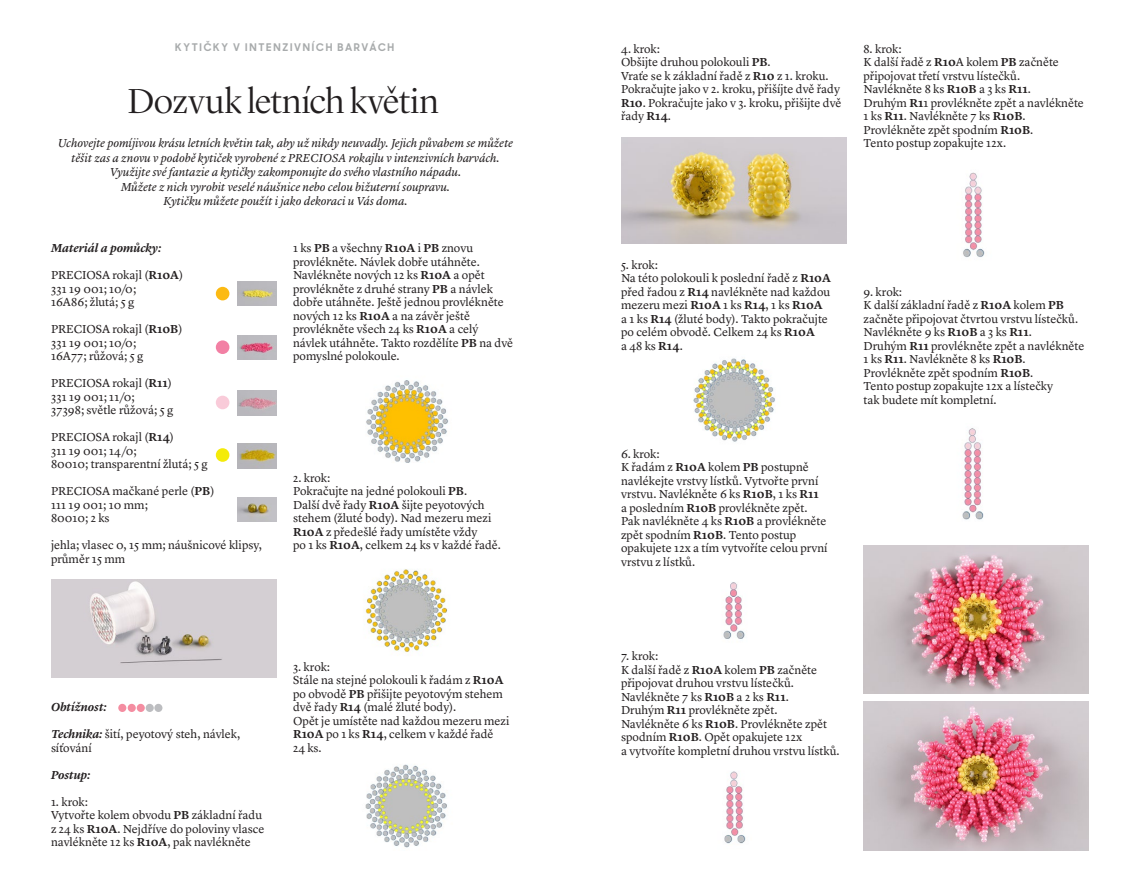
<style>
.page{position:relative;width:1140px;height:893px;background:#fff}
.page>*{position:absolute;margin:0;border:0;box-sizing:border-box;transform-origin:0 0}
.t1{font:300 36px "Lyon Display";color:#231f20}
.t2{font:12px/13.5px "Lyon Text";color:#231f20}
.t3{font:italic 12px/14.4px "Lyon Text";letter-spacing:-.005em;color:#231f20;text-align:center}
.t4{font:italic 600 12px "Lyon Text";letter-spacing:-.005em;color:#231f20}
.t5{font:700 10.5px "Sharp Sans Display No 1";letter-spacing:.165em;color:#a8abac}
.s1{font-weight:600}
.s2{font-weight:600;font-style:italic}
</style>
<div class="page">
<img style="left:621px;top:137px;width:225px;height:106px">
<img style="left:863px;top:545px;width:226px;height:149px">
<img style="left:863px;top:702px;width:226px;height:149px">
<img style="left:51px;top:580px;width:225px;height:98px">
<div style="left:146px;top:704px;width:8px;height:8px;background:#bcbdc0;border-radius:50%"></div>
<div style="left:118px;top:704px;width:8px;height:8px;background:#f48da1;border-radius:50%"></div>
<div style="left:128px;top:704px;width:8px;height:8px;background:#f48da1;border-radius:50%"></div>
<div style="left:137px;top:704px;width:8px;height:8px;background:#f48da1;border-radius:50%"></div>
<div style="left:154px;top:704px;width:8px;height:8px;background:#bcbdc0;border-radius:50%"></div>
<img style="left:366px;top:380px;width:83px;height:83px">
<img style="left:693px;top:358px;width:82px;height:84px">
<img style="left:723px;top:582px;width:22px;height:57px">
<img style="left:724px;top:771px;width:22px;height:73px">
<img style="left:365px;top:569px;width:83px;height:84px">
<img style="left:365px;top:764px;width:82px;height:84px">
<img style="left:963px;top:172px;width:22px;height:86px">
<img style="left:962px;top:428px;width:22px;height:92px">
<img style="left:238px;top:444px;width:38px;height:24px">
<img style="left:238px;top:391px;width:38px;height:24px">
<img style="left:238px;top:335px;width:38px;height:25px">
<img style="left:238px;top:281px;width:38px;height:25px">
<div style="left:216px;top:287px;width:13px;height:13px;background:#fcba13;border-radius:50%"></div>
<div style="left:216px;top:340px;width:13px;height:14px;background:#f280a4;border-radius:50%"></div>
<div style="left:216px;top:396px;width:13px;height:13px;background:#f9cbd9;border-radius:50%"></div>
<div style="left:216px;top:448px;width:13px;height:14px;background:#f4eb0a;border-radius:50%"></div>
<img style="left:238px;top:497px;width:38px;height:24px">
<p class="t5" style="left:175px;top:39px;width:221px">KYTIČKY V INTENZIVNÍCH BARVÁCH</p>
<h1 class="t1" style="left:128px;top:75px;width:312px">Dozvuk letních květin</h1>
<p class="t3" style="left:58px;top:135px;width:456px">Uchovejte pomíjivou krásu letních květin tak, aby už nikdy neuvadly. Jejich půvabem se můžete těšit zas a znovu v podobě kytiček vyrobené z PRECIOSA rokajlu v intenzivních barvách.<br>Využijte své fantazie a kytičky zakomponujte do svého vlastního nápadu.<br>Můžete z nich vyrobit veselé náušnice nebo celou bižuterní soupravu.<br>Kytičku můžete použít i jako dekoraci u Vás doma.</p>
<p class="t4" style="left:51px;top:239px;width:112px">Materiál a pomůcky:</p>
<p class="t2" style="left:51px;top:268px;width:134px">PRECIOSA rokajl (<span class="s1">R10A</span>)<br>331 19 001; 10/0;<br>16A86; žlutá; 5 g</p>
<p class="t2" style="left:51px;top:322px;width:133px">PRECIOSA rokajl (<span class="s1">R10B</span>)<br>331 19 001; 10/0;<br>16A77; růžová; 5 g</p>
<p class="t2" style="left:51px;top:376px;width:124px">PRECIOSA rokajl (<span class="s1">R11</span>)<br>331 19 001; 11/0;<br>37398; světle růžová; 5 g</p>
<p class="t2" style="left:51px;top:430px;width:158px">PRECIOSA rokajl (<span class="s1">R14</span>)<br>311 19 001; 14/0;<br>80010; transparentní žlutá; 5 g</p>
<p class="t2" style="left:51px;top:484px;width:165px">PRECIOSA mačkané perle (<span class="s1">PB</span>)<br>111 19 001; 10 mm;<br>80010; 2 ks</p>
<p class="t2" style="left:51px;top:538px;width:212px">jehla; vlasec 0, 15 mm; náušnicové klipsy, průměr 15 mm</p>
<p class="t2" style="left:293px;top:241px;width:222px">1 ks <span class="s1">PB</span> a všechny <span class="s1">R10A</span> i <span class="s1">PB</span> znovu provlékněte. Návlek dobře utáhněte.<br>Navlékněte nových 12 ks <span class="s1">R10A</span> a opět provlékněte z druhé strany <span class="s1">PB</span> a návlek dobře utáhněte. Ještě jednou provlékněte nových 12 ks <span class="s1">R10A</span> a na závěr ještě provlékněte všech 24 ks <span class="s1">R10A</span> a celý návlek utáhněte. Takto rozdělíte <span class="s1">PB</span> na dvě pomyslné polokoule.</p>
<p class="t2" style="left:293px;top:470px;width:209px">2. krok:<br>Pokračujte na jedné polokouli <span class="s1">PB</span>.<br>Další dvě řady <span class="s1">R10A</span> šijte peyotových stehem (žluté body). Nad mezeru mezi<br><span class="s1">R10A</span> z předešlé řady umístěte vždy<br>po 1 ks <span class="s1">R10A</span>, celkem 24 ks v každé řadě.</p>
<p class="t4" style="left:51px;top:698px;width:57px">Obtížnost:</p>
<p class="t2" style="left:51px;top:727px;width:191px"><span class="s2">Technika:</span> šití, peyotový steh, návlek, síťování</p>
<p class="t4" style="left:51px;top:766px;width:41px">Postup:</p>
<p class="t2" style="left:51px;top:794px;width:215px">1. krok:<br>Vytvořte kolem obvodu <span class="s1">PB</span> základní řadu z 24 ks <span class="s1">R10A</span>. Nejdříve do poloviny vlasce navlékněte 12 ks <span class="s1">R10A</span>, pak navlékněte</p>
<p class="t2" style="left:293px;top:659px;width:218px">3. krok:<br>Stále na stejné polokouli k řadám z <span class="s1">R10A </span>po obvodě <span class="s1">PB</span> přišijte peyotovým stehem dvě řady <span class="s1">R14</span> (malé žluté body).<br>Opět je umístěte nad každou mezeru mezi<br><span class="s1">R10A</span> po 1 ks <span class="s1">R14</span>, celkem v každé řadě<br>24 ks.</p>
<p class="t2" style="left:621px;top:41px;width:222px">4. krok:<br>Obšijte druhou polokouli <span class="s1">PB</span>.<br>Vraťe se k základní řadě z <span class="s1">R10</span> z 1. kroku.<br>Pokračujte jako v 2. kroku, přišíjte dvě řady<br><span class="s1">R10</span>. Pokračujte jako v 3. kroku, přišijte dvě řady <span class="s1">R14</span>.</p>
<p class="t2" style="left:863px;top:41px;width:222px">8. krok:<br>K další řadě z <span class="s1">R10</span>A kolem <span class="s1">PB</span> začněte připojovat třetí vrstvu lístečků.<br>Navlékněte 8 ks <span class="s1">R10B</span> a 3 ks <span class="s1">R11</span>.<br>Druhým <span class="s1">R1</span>1 provlékněte zpět a navlékněte<br>1 ks <span class="s1">R11</span>. Navlékněte 7 ks <span class="s1">R10B</span>.<br>Provlékněte zpět spodním <span class="s1">R10B</span>.<br>Tento postup zopakujte 12x.</p>
<p class="t2" style="left:621px;top:257px;width:211px">5. krok:<br>Na této polokouli k poslední řadě z <span class="s1">R10A </span>před řadou z <span class="s1">R14</span> navlékněte nad každou mezeru mezi <span class="s1">R10A</span> 1 ks <span class="s1">R14</span>, 1 ks <span class="s1">R10A </span>a 1 ks <span class="s1">R14</span> (žluté body). Takto pokračujte po celém obvodě. Celkem 24 ks <span class="s1">R10A<br></span>a 48 ks <span class="s1">R14</span>.</p>
<p class="t2" style="left:621px;top:446px;width:208px">6. krok:<br>K řadám z <span class="s1">R10A</span> kolem <span class="s1">PB</span> postupně navlékejte vrstvy lístků. Vytvořte první vrstvu. Navlékněte 6 ks <span class="s1">R10B</span>, 1 ks <span class="s1">R11 </span>a posledním <span class="s1">R10B</span> provlékněte zpět.<br>Pak navlékněte 4 ks <span class="s1">R10B</span> a provlékněte zpět spodním <span class="s1">R10B</span>. Tento postup opakujete 12x a tím vytvoříte celou první vrstvu z lístků.</p>
<p class="t2" style="left:863px;top:284px;width:222px">9. krok:<br>K další základní řadě z <span class="s1">R10A</span> kolem <span class="s1">PB </span>začněte připojovat čtvrtou vrstvu lístečků.<br>Navlékněte 9 ks <span class="s1">R10B</span> a 3 ks <span class="s1">R11</span>.<br>Druhým <span class="s1">R11</span> provlékněte zpět a navlékněte<br>1 ks <span class="s1">R11</span>. Navlékněte 8 ks <span class="s1">R10B</span>.<br>Provlékněte zpět spodním <span class="s1">R10B</span>.<br>Tento postup zopakujte 12x a lístečky<br>tak budete mít kompletní.</p>
<p class="t2" style="left:621px;top:649px;width:220px">7. krok:<br>K další řadě z <span class="s1">R10A</span> kolem <span class="s1">PB</span> začněte připojovat druhou vrstvu lístečků.<br>Navlékněte 7 ks <span class="s1">R10B</span> a 2 ks <span class="s1">R11</span>.<br>Druhým <span class="s1">R11</span> provlékněte zpět.<br>Navlékněte 6 ks <span class="s1">R10B</span>. Provlékněte zpět spodním <span class="s1">R10B</span>. Opět opakujete 12x<br>a vytvoříte kompletní druhou vrstvu lístků.</p>
</div>
